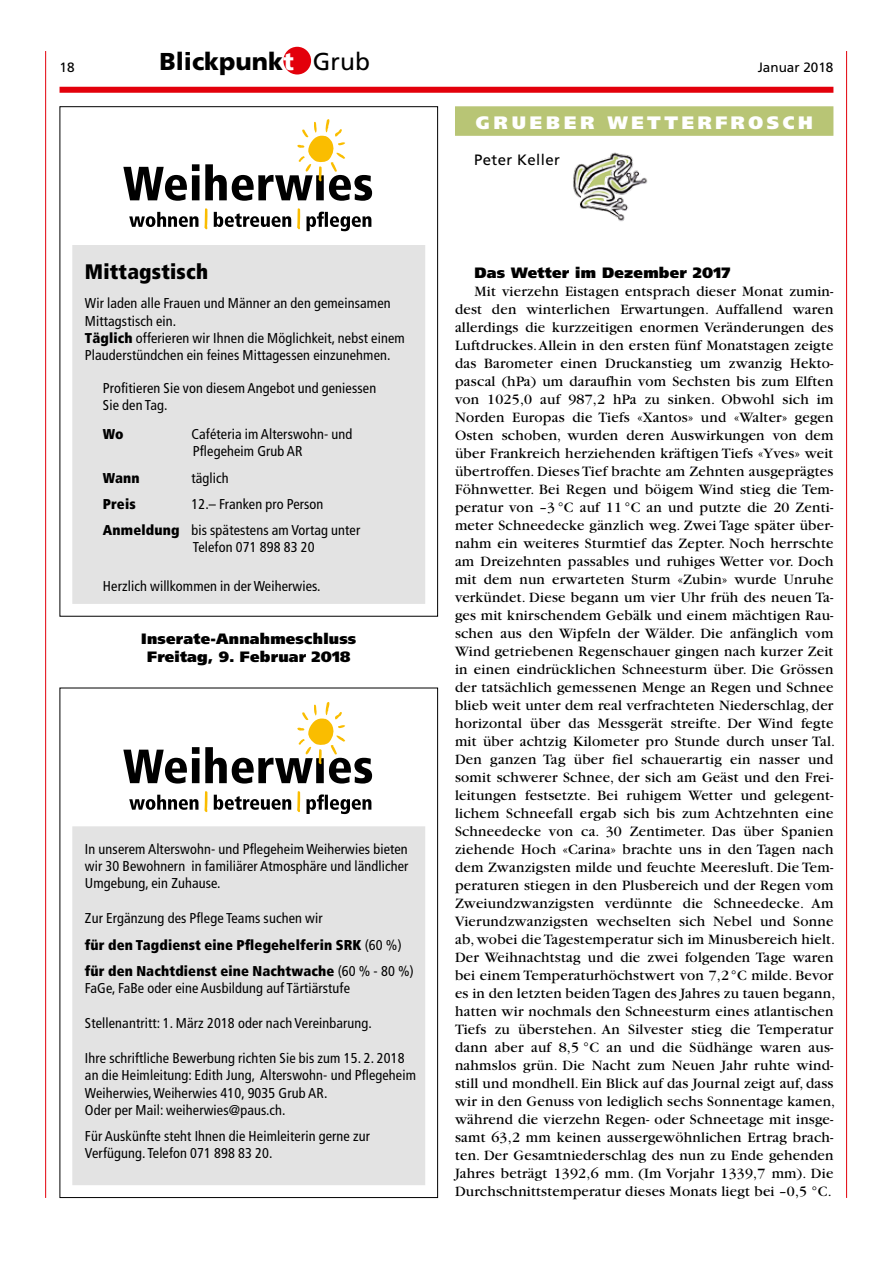
<style>
.page{position:relative;width:893px;height:1263px;background:#fff}
.page>*{position:absolute;margin:0;border:0;box-sizing:border-box;transform-origin:0 0}
.t1{font:900 24.45px "Frutiger";color:#000}
.t2{font:900 condensed 21px "Frutiger LT";letter-spacing:.01em;color:#000}
.t3{font:900 18px "Frutiger LT";letter-spacing:.2em;color:#fff}
.t4{font:15px/18px "Garamond";letter-spacing:.015em;color:#000}
.t5{font:900 15px/18px "Frutiger LT";letter-spacing:.015em;color:#000;text-align:center}
.t6{font:15px "Frutiger LT";letter-spacing:.025em;color:#000}
.t7{font:condensed 14.25px/17.2px "Frutiger LT";letter-spacing:.01em;color:#000}
.t8{font:900 condensed 14.25px/26.2px "Frutiger LT";letter-spacing:.01em;color:#000}
.t9{font:13.5px "Frutiger LT";color:#000}
.s1{color:#fff}
.s2{font-family:"Frutiger LT";font-weight:400}
.s3{font-weight:900}
.s4{font-weight:400}
</style>
<div class="page">
<div style="left:283px;top:47px;width:28px;height:28px;background:#e3000b;border-radius:50%"></div>
<hr style="left:45px;top:51px;width:1px;height:1147px;background:#e3000b">
<hr style="left:846px;top:51px;width:1px;height:1147px;background:#e3000b">
<div style="left:60px;top:87px;width:773px;height:6px;background:#e3000b"></div>
<div style="left:455px;top:106px;width:378px;height:30px;background:#b8c575;border:2px solid #b8c575"></div>
<img style="left:573px;top:152px;width:75px;height:69px">
<div style="left:72px;top:245px;width:353px;height:359px;background:#e3e3e3"></div>
<svg style="left:306px;top:212px;width:65px;height:19px"></svg>
<svg style="left:214px;top:212px;width:77px;height:15px"></svg>
<svg style="left:129px;top:212px;width:69px;height:15px"></svg>
<svg style="left:123px;top:119px;width:249px;height:82px"></svg>
<svg style="left:204px;top:208px;width:3px;height:21px"></svg>
<svg style="left:297px;top:208px;width:3px;height:21px"></svg>
<div style="left:72px;top:826px;width:353px;height:359px;background:#e3e3e3"></div>
<svg style="left:306px;top:794px;width:65px;height:20px"></svg>
<svg style="left:214px;top:795px;width:77px;height:15px"></svg>
<svg style="left:129px;top:795px;width:69px;height:15px"></svg>
<svg style="left:123px;top:702px;width:249px;height:81px"></svg>
<svg style="left:204px;top:791px;width:3px;height:21px"></svg>
<svg style="left:297px;top:791px;width:3px;height:21px"></svg>
<p class="t9" style="left:60px;top:59px;width:17px">18</p>
<h1 class="t1" style="left:159px;top:47px;width:223px">Blickpunk<span class="s1">t</span> <span class="s2">Grub</span><span class="s1">t</span></h1>
<p class="t9" style="left:758px;top:59px;width:77px">Januar 2018</p>
<p class="t3" style="left:476px;top:112px;width:338px">GRUEBER WETTERFROSCH</p>
<p class="t6" style="left:474px;top:151px;width:87px">Peter Keller</p>
<h2 class="t2" style="left:85px;top:259px;width:125px">Mittagstisch</h2>
<p class="t7" style="left:85px;top:295px;width:321px">Wir laden alle Frauen und Männer an den gemeinsamen Mittagstisch ein.<br><span class="s3">Täglich</span> offerieren wir Ihnen die Möglichkeit, nebst einem Plauderstündchen ein feines Mittagessen einzunehmen.</p>
<p class="t7" style="left:103px;top:379px;width:275px">Profitieren Sie von diesem Angebot und geniessen<br>Sie den Tag.</p>
<p class="t8" style="left:103px;top:421px;width:22px">Wo</p>
<p class="t7" style="left:191px;top:426px;width:162px">Caféteria im Alterswohn- und<br>Pflegeheim Grub AR</p>
<p class="t8" style="left:103px;top:464px;width:38px">Wann</p>
<p class="t7" style="left:191px;top:469px;width:39px">täglich</p>
<p class="t8" style="left:103px;top:491px;width:34px">Preis</p>
<p class="t7" style="left:103px;top:491px;width:259px;line-height:26.2px;text-indent:89px">12.– Franken pro Person<br><span class="s3">Anmeldung</span> bis spätestens am Vortag unter</p>
<p class="t7" style="left:193px;top:539px;width:123px">Telefon 071 898 83 20</p>
<p class="t7" style="left:103px;top:577px;width:219px">Herzlich willkommen in der Weiherwies.</p>
<p class="t5" style="left:141px;top:630px;width:217px">Inserate-Annahmeschluss<br>Freitag, 9. Februar 2018</p>
<p class="t7" style="left:85px;top:840px;width:325px;text-align:justify">In unserem Alterswohn- und Pflegeheim Weiherwies bieten wir 30 Bewohnern in familiärer Atmosphäre und ländlicher Umgebung, ein Zuhause.</p>
<p class="t8" style="left:85px;top:905px;width:330px"><span class="s4">Zur Ergänzung des Pflege Teams suchen wir<br></span>für den Tagdienst eine Pflegehelferin SRK <span class="s4">(60 %) </span>für den Nachtdienst eine Nachtwache <span class="s4">(60 % - 80 %)</span></p>
<p class="t7" style="left:85px;top:980px;width:267px">FaGe, FaBe oder eine Ausbildung auf Tärtiärstufe</p>
<p class="t7" style="left:85px;top:1015px;width:289px">Stellenantritt: 1. März 2018 oder nach Vereinbarung.</p>
<p class="t7" style="left:85px;top:1049px;width:333px">Ihre schriftliche Bewerbung richten Sie bis zum 15. 2. 2018 an die Heimleitung: Edith Jung, Alterswohn- und Pflegeheim Weiherwies, Weiherwies 410, 9035 Grub AR.<br>Oder per Mail: weiherwies@paus.ch.</p>
<p class="t7" style="left:85px;top:1127px;width:287px">Für Auskünfte steht Ihnen die Heimleiterin gerne zur<br>Verfügung. Telefon 071 898 83 20.</p>
<p class="t5" style="left:474px;top:264px;width:257px">Das Wetter im Dezember 2017</p>
<p class="t4" style="left:455px;top:282px;width:382px;text-indent:20px">Mit vierzehn Eistagen entsprach dieser Monat zumin&shy;dest den winterlichen Erwartungen. Auffallend waren allerdings die kurzzeitigen enormen Veränderungen des Luftdruckes. Allein in den ersten fünf Monatstagen zeigte das Barometer einen Druckanstieg um zwanzig Hekto&shy;pascal (hPa) um daraufhin vom Sechsten bis zum Elften von 1025,0 auf 987,2 hPa zu sinken. Obwohl sich im Norden Europas die Tiefs «Xantos» und «Walter» gegen Osten schoben, wurden deren Auswirkungen von dem über Frankreich herziehenden kräftigen Tiefs «Yves» weit übertroffen. Dieses Tief brachte am Zehnten ausgeprägtes Föhnwetter. Bei Regen und böigem Wind stieg die Tem&shy;peratur von –3 °C auf 11 °C an und putzte die 20 Zenti&shy;meter Schneedecke gänzlich weg. Zwei Tage später über&shy;nahm ein weiteres Sturmtief das Zepter. Noch herrschte am Dreizehnten passables und ruhiges Wetter vor. Doch mit dem nun erwarteten Sturm «Zubin» wurde Unruhe verkündet. Diese begann um vier Uhr früh des neuen Ta&shy;ges mit knirschendem Gebälk und einem mächtigen Rau&shy;schen aus den Wipfeln der Wälder. Die anfänglich vom Wind getriebenen Regenschauer gingen nach kurzer Zeit in einen eindrücklichen Schneesturm über. Die Grössen der tatsächlich gemessenen Menge an Regen und Schnee blieb weit unter dem real verfrachteten Niederschlag, der horizontal über das Messgerät streifte. Der Wind fegte mit über achtzig Kilometer pro Stunde durch unser Tal.<br>Den ganzen Tag über fiel schauerartig ein nasser und somit schwerer Schnee, der sich am Geäst und den Frei&shy;leitungen festsetzte. Bei ruhigem Wetter und gelegent&shy;lichem Schneefall ergab sich bis zum Achtzehnten eine Schneedecke von ca. 30 Zentimeter. Das über Spanien ziehende Hoch «Carina» brachte uns in den Tagen nach dem Zwanzigsten milde und feuchte Meeresluft. Die Tem&shy;peraturen stiegen in den Plusbereich und der Regen vom Zweiundzwanzigsten verdünnte die Schneedecke. Am Vierundzwanzigsten wechselten sich Nebel und Sonne ab, wobei die Tagestemperatur sich im Minusbereich hielt.<br>Der Weihnachtstag und die zwei folgenden Tage waren bei einem Temperaturhöchstwert von 7,2 °C milde. Bevor es in den letzten beiden Tagen des Jahres zu tauen begann, hatten wir nochmals den Schneesturm eines atlantischen Tiefs zu überstehen. An Silvester stieg die Temperatur dann aber auf 8,5 °C an und die Südhänge waren aus&shy;nahmslos grün. Die Nacht zum Neuen Jahr ruhte wind&shy;still und mondhell. Ein Blick auf das Journal zeigt auf, dass wir in den Genuss von lediglich sechs Sonnentage kamen, während die vierzehn Regen- oder Schneetage mit insge&shy;samt 63,2 mm keinen aussergewöhnlichen Ertrag brach&shy;ten. Der Gesamtniederschlag des nun zu Ende gehenden Jahres beträgt 1392,6 mm. (Im Vorjahr 1339,7 mm). Die Durchschnittstemperatur dieses Monats liegt bei –0,5 °C.</p>
</div>
